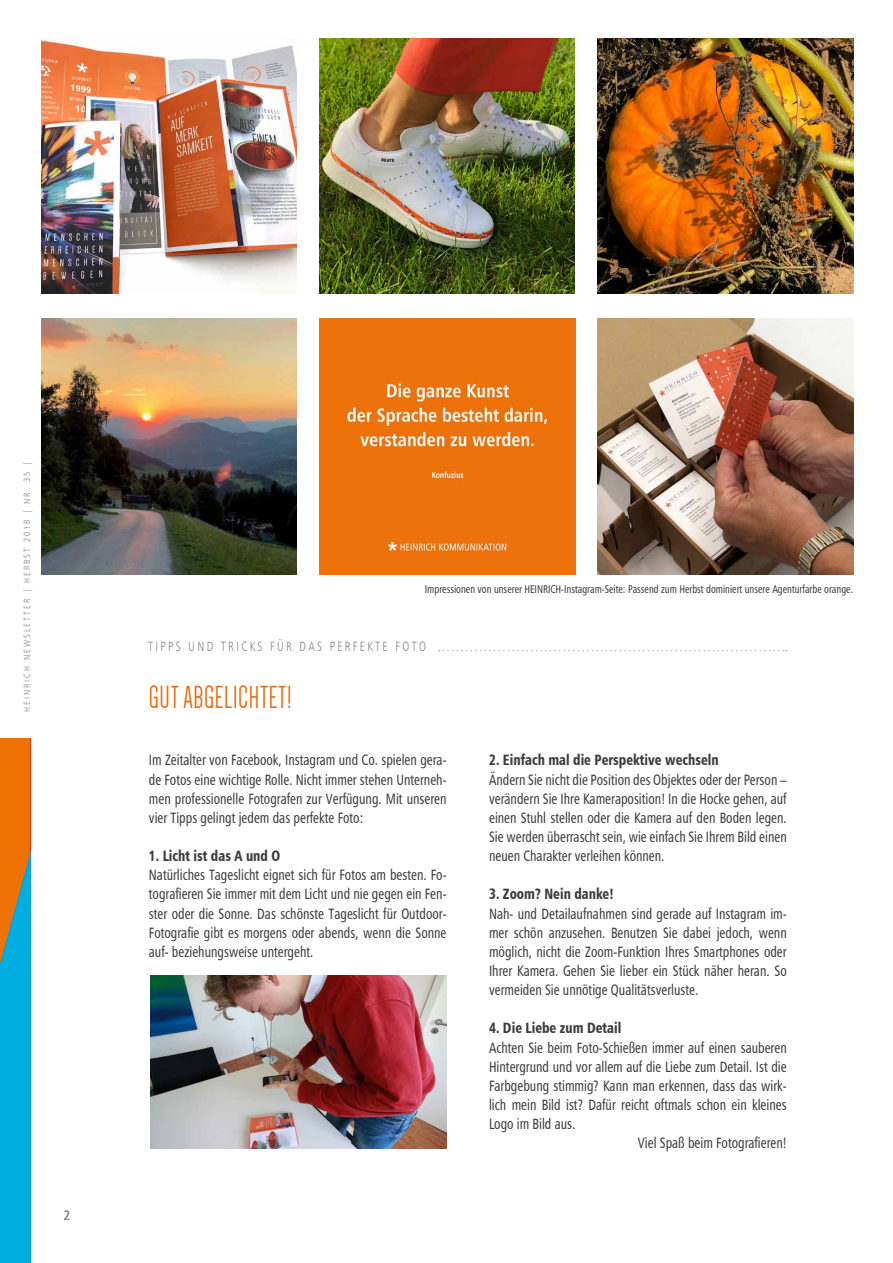
<style>
.page{position:relative;width:893px;height:1263px;background:#fff}
.page>*{position:absolute;margin:0;border:0;box-sizing:border-box;transform-origin:0 0}
.t1{font:33px "Dense";letter-spacing:.025em;color:#ec6608;scale:.88 1}
.t2{font:15px/19.2px "Humanist 777 BT Roman Condensed B";color:#3c3c3b;text-align:justify;scale:.88 1}
.t3{font:15px "Humanist 777 BT Black Condensed B";color:#3c3c3b;scale:.88 1}
.t4{font:13.5px "Humanist 777 BT Light Condensed B";letter-spacing:.2em;color:#878680;scale:.88 1}
.t5{font:13.5px "Humanist 777 BT Roman Condensed B";color:#878680}
.t6{font:11.25px "Humanist 777 BT Roman Condensed B";color:#3c3c3b;scale:.88 1}
.t7{font:9px "Humanist 777 BT Light Condensed B";letter-spacing:.22em;color:#878680}
</style>
<div class="page">
<svg style="left:0;top:739px;width:30px;height:524px;background:#4e9998"></svg>
<img style="left:151px;top:976px;width:295px;height:172px">
<svg style="left:439px;top:650px;width:348px;height:1px"></svg>
<img style="left:598px;top:319px;width:255px;height:255px">
<img style="left:320px;top:319px;width:255px;height:255px">
<img style="left:42px;top:319px;width:255px;height:255px">
<img style="left:598px;top:39px;width:255px;height:255px">
<img style="left:42px;top:39px;width:255px;height:255px">
<img style="left:320px;top:39px;width:254px;height:255px">
<p class="t7" style="left:22px;top:712px;width:252px;rotate:-90deg">HEINRICH NEWSLETTER | HERBST 2018 | NR. 35 |</p>
<p class="t5" style="left:64px;top:1207px;width:8px">2</p>
<p class="t6" style="left:425px;top:583px;width:488px">Impressionen von unserer HEINRICH-Instagram-Seite: Passend zum Herbst dominiert unsere Agenturfarbe orange.</p>
<p class="t4" style="left:148px;top:638px;width:317px">TIPPS UND TRICKS FÜR DAS PERFEKTE FOTO</p>
<h1 class="t1" style="left:149px;top:681px;width:164px">GUT ABGELICHTET!</h1>
<p class="t2" style="left:149px;top:750px;width:340px">Im Zeitalter von Facebook, Instagram und Co. spielen gera&shy;de Fotos eine wichtige Rolle. Nicht immer stehen Unterneh&shy;men professionelle Fotografen zur Verfügung. Mit unseren vier Tipps gelingt jedem das perfekte Foto:</p>
<p class="t3" style="left:149px;top:846px;width:151px">1. Licht ist das A und O</p>
<p class="t2" style="left:149px;top:865px;width:340px">Natürliches Tageslicht eignet sich für Fotos am besten. Fo&shy;tografieren Sie immer mit dem Licht und nie gegen ein Fen&shy;ster oder die Sonne. Das schönste Tageslicht für Outdoor-Fotografie gibt es morgens oder abends, wenn die Sonne auf- beziehungsweise untergeht.</p>
<p class="t3" style="left:489px;top:751px;width:262px">2. Einfach mal die Perspektive wechseln</p>
<p class="t2" style="left:489px;top:769px;width:340px">Ändern Sie nicht die Position des Objektes oder der Person – verändern Sie Ihre Kameraposition! In die Hocke gehen, auf einen Stuhl stellen oder die Kamera auf den Boden legen.<br>Sie werden überrascht sein, wie einfach Sie Ihrem Bild einen neuen Charakter verleihen können.</p>
<p class="t3" style="left:489px;top:885px;width:143px">3. Zoom? Nein danke!</p>
<p class="t2" style="left:489px;top:903px;width:340px">Nah- und Detailaufnahmen sind gerade auf Instagram im&shy;mer schön anzusehen. Benutzen Sie dabei jedoch, wenn möglich, nicht die Zoom-Funktion Ihres Smartphones oder Ihrer Kamera. Gehen Sie lieber ein Stück näher heran. So vermeiden Sie unnötige Qualitätsverluste.</p>
<p class="t3" style="left:489px;top:1018px;width:152px">4. Die Liebe zum Detail</p>
<p class="t2" style="left:489px;top:1037px;width:340px">Achten Sie beim Foto-Schießen immer auf einen sauberen</p>
<p class="t2" style="left:489px;top:1056px;width:340px">Hintergrund und vor allem auf die Liebe zum Detail. Ist die</p>
<p class="t2" style="left:489px;top:1076px;width:340px">Farbgebung stimmig? Kann man erkennen, dass das wirk-</p>
<p class="t2" style="left:489px;top:1095px;width:340px">lich mein Bild ist? Dafür reicht oftmals schon ein kleines</p>
<p class="t2" style="left:489px;top:1114px;width:100px">Logo im Bild aus.</p>
<p class="t2" style="left:638px;top:1133px;width:171px">Viel Spaß beim Fotografieren!</p>
</div>
